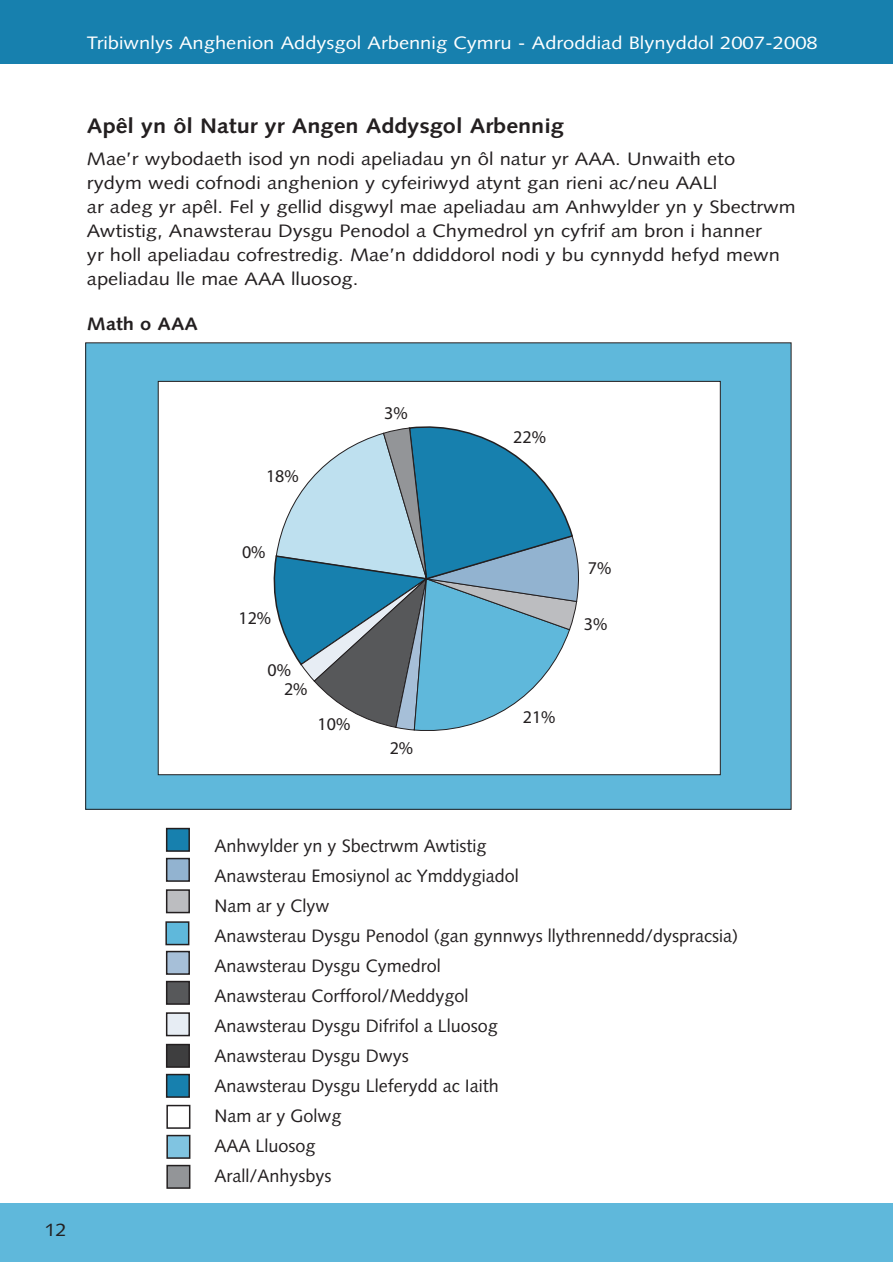
<style>
.page{position:relative;width:893px;height:1262px;background:#fff}
.page>*{position:absolute;margin:0;border:0;box-sizing:border-box;transform-origin:0 0}
.t1{font:700 21px "Syntax";color:#231f20;scale:1.12 1}
.t2{font:18px/24px "Syntax";color:#231f20;scale:1.12 1}
.t3{font:18px/30px "Syntax";color:#231f20}
.t4{font:18px "Syntax";color:#fff;scale:1.12 1}
.t5{font:18px "Myriad";color:#231f20}
.t6{font:700 18px "Syntax";color:#231f20;scale:1.12 1}
</style>
<div class="page">
<div style="left:0;top:0;width:892px;height:64px;background:#1780ae"></div>
<div style="left:0;top:1204px;width:892px;height:58px;background:#5fb8db"></div>
<div style="left:86px;top:343px;width:704px;height:466px;background:#5fb8db"></div>
<div style="left:158px;top:381px;width:562px;height:394px;background:#fff;border:1px solid #231f20"></div>
<svg style="left:273px;top:426px;width:306px;height:305px"></svg>
<div style="left:166px;top:828px;width:24px;height:24px;background:#1780ae;border:2px solid #231f20"></div>
<div style="left:166px;top:858px;width:24px;height:24px;background:#92b3d0;border:2px solid #231f20"></div>
<div style="left:166px;top:889px;width:24px;height:24px;background:#bcbdc0;border:2px solid #231f20"></div>
<div style="left:166px;top:951px;width:24px;height:24px;background:#a6bfd8;border:2px solid #231f20"></div>
<div style="left:166px;top:981px;width:24px;height:24px;background:#57585a;border:2px solid #231f20"></div>
<div style="left:166px;top:1012px;width:24px;height:24px;background:#e7edf4;border:2px solid #231f20"></div>
<div style="left:166px;top:1044px;width:24px;height:24px;background:#3e3e3f;border:2px solid #231f20"></div>
<div style="left:166px;top:1074px;width:24px;height:24px;background:#1780ae;border:2px solid #231f20"></div>
<div style="left:166px;top:1105px;width:24px;height:24px;background:#fff;border:2px solid #231f20"></div>
<div style="left:166px;top:1135px;width:24px;height:24px;background:#80c4e1;border:2px solid #231f20"></div>
<div style="left:166px;top:1165px;width:24px;height:24px;background:#939598;border:2px solid #231f20"></div>
<div style="left:165px;top:921px;width:24px;height:24px;background:#5fb8db;border:2px solid #231f20"></div>
<p class="t4" style="left:87px;top:32px;width:653px">Tribiwnlys Anghenion Addysgol Arbennig Cymru - Adroddiad Blynyddol 2007-2008</p>
<p class="t1" style="left:87px;top:113px;width:427px">Apêl yn ôl Natur yr Angen Addysgol Arbennig</p>
<p class="t2" style="left:87px;top:147px;width:634px">Mae’r wybodaeth isod yn nodi apeliadau yn ôl natur yr AAA. Unwaith eto<br>rydym wedi cofnodi anghenion y cyfeiriwyd atynt gan rieni ac/neu AALl<br>ar adeg yr apêl. Fel y gellid disgwyl mae apeliadau am Anhwylder yn y Sbectrwm Awtistig, Anawsterau Dysgu Penodol a Chymedrol yn cyfrif am bron i hanner<br>yr holl apeliadau cofrestredig. Mae’n ddiddorol nodi y bu cynnydd hefyd mewn apeliadau lle mae AAA lluosog.</p>
<p class="t6" style="left:87px;top:314px;width:101px">Math o AAA</p>
<p class="t5" style="left:266px;top:467px;width:34px">18%</p>
<p class="t5" style="left:242px;top:543px;width:25px">0%</p>
<p class="t5" style="left:384px;top:404px;width:25px">3%</p>
<p class="t5" style="left:513px;top:428px;width:34px">22%</p>
<p class="t5" style="left:587px;top:559px;width:25px">7%</p>
<p class="t5" style="left:238px;top:609px;width:34px">12%</p>
<p class="t5" style="left:583px;top:615px;width:25px">3%</p>
<p class="t5" style="left:267px;top:661px;width:25px">0%</p>
<p class="t5" style="left:284px;top:680px;width:25px">2%</p>
<p class="t5" style="left:317px;top:715px;width:34px">10%</p>
<p class="t5" style="left:389px;top:739px;width:25px">2%</p>
<p class="t5" style="left:522px;top:708px;width:34px">21%</p>
<p class="t2" style="left:44px;top:1218px;width:22px">12</p>
<p class="t3" style="left:214px;top:831px;width:525px">Anhwylder yn y Sbectrwm Awtistig<br>Anawsterau Emosiynol ac Ymddygiadol<br>Nam ar y Clyw<br>Anawsterau Dysgu Penodol (gan gynnwys llythrennedd/dyspracsia)<br>Anawsterau Dysgu Cymedrol<br>Anawsterau Corfforol/Meddygol<br>Anawsterau Dysgu Difrifol a Lluosog<br>Anawsterau Dysgu Dwys<br>Anawsterau Dysgu Lleferydd ac Iaith<br>Nam ar y Golwg<br>AAA Lluosog<br>Arall/Anhysbys</p>
</div>
